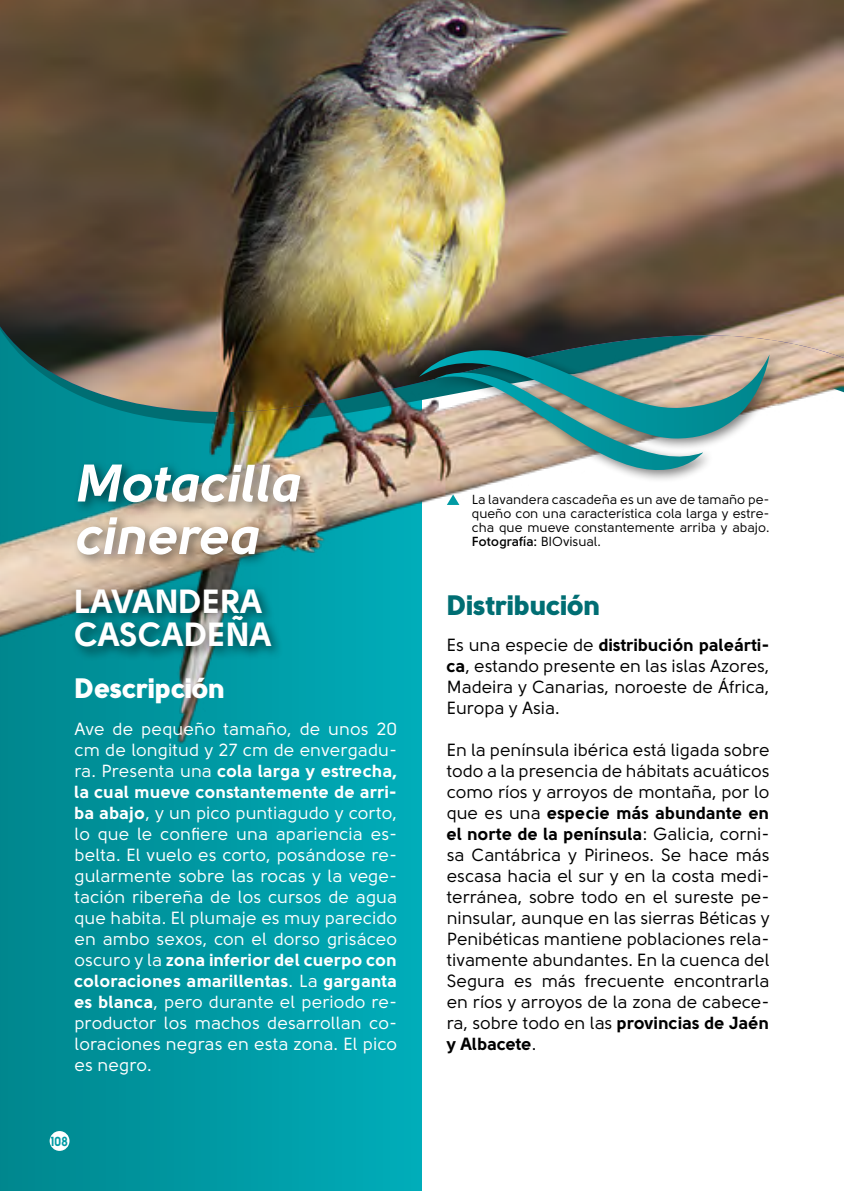
<style>
.page{position:relative;width:844px;height:1191px;background:#fff}
.page>*{position:absolute;margin:0;border:0;box-sizing:border-box;transform-origin:0 0}
.t1{font:52.5px/52.5px "Solomon Sans Bold Italic";color:#fff}
.t2{font:33.25px/33.2px "Solomon Sans Bold";color:#fff}
.t3{font:28px "Solomon Sans Black";color:#006e73}
.t4{font:28px "Solomon Sans Black";color:#fff}
.t5{font:17.5px/21px "Solomon Sans Normal";color:#000;text-align:justify}
.t6{font:17.5px/21px "Solomon Sans Normal";letter-spacing:.01em;color:#fff;text-align:justify}
.t7{font:17.5px/21px "Solomon Sans Bold";letter-spacing:.01em;color:#fff}
.t8{font:17.5px/21px "Solomon Sans Bold";color:#000}
.t9{font:13.12px/14px "Solomon Sans Normal";color:#000;text-align:justify}
.t10{font:700 13.12px "Solomon Sans Semi";color:#000}
.t11{font:13.12px "Solomon Sans Bold";color:#009ba4;scale:.9 1}
.s1{font-family:"Solomon Sans Normal"}
.s2{font-family:"Solomon Sans Bold"}
.s3{font-family:"Solomon Sans Normal";font-weight:400}
</style>
<div class="page">
<div style="left:0;top:0;width:422px;height:1191px;background:linear-gradient(to right,#00868d,#01acb8)"></div>
<div style="left:50px;top:1131px;width:19px;height:19px;background:#fff;border-radius:50%"></div>
<img style="left:0;top:417px;width:479px;height:495px">
<img style="left:0;top:0;width:843px;height:414px">
<div style="left:415px;top:344px;width:366px;height:139px;background:#000;opacity:.5"></div>
<img style="left:419px;top:325px;width:350px;height:115px">
<svg style="left:435px;top:364px;width:268px;height:124px;background:#90aea6"></svg>
<div style="left:74px;top:460px;width:241px;height:107px;background:#000;opacity:.52"></div>
<div style="left:72px;top:584px;width:212px;height:77px;background:#000;opacity:.52"></div>
<svg style="left:446px;top:494px;width:13px;height:11px"></svg>
<h1 class="t1" style="left:74px;top:456px;width:227px">Motacilla cinerea</h1>
<h2 class="t2" style="left:74px;top:584px;width:199px">LAVANDERA<br>CASCADEÑA</h2>
<h3 class="t4" style="left:74px;top:672px;width:153px">Descripción</h3>
<p class="t6" style="left:74px;top:718px;width:324px">Ave de pequeño tamaño, de unos 20 cm de longitud y 27 cm de envergadu-</p>
<p class="t7" style="left:74px;top:760px;width:324px"><span class="s1">ra. Presenta una</span> cola larga y estrecha, la cual mueve constantemente de arri-</p>
<p class="t6" style="left:74px;top:802px;width:324px"><span class="s2">ba abajo</span>, y un pico puntiagudo y corto, lo que le confiere una apariencia es&shy;belta. El vuelo es corto, posándose re&shy;gularmente sobre las rocas y la vege&shy;tación ribereña de los cursos de agua que habita. El plumaje es muy parecido en ambo sexos, con el dorso grisáceo</p>
<p class="t7" style="left:74px;top:949px;width:324px"><span class="s1">oscuro y la</span> zona inferior del cuerpo con coloraciones amarillentas<span class="s1">. La</span> garganta</p>
<p class="t6" style="left:74px;top:991px;width:324px"><span class="s2">es blanca</span>, pero durante el periodo re&shy;productor los machos desarrollan co&shy;loraciones negras en esta zona. El pico es negro.</p>
<p class="t11" style="left:51px;top:1133px;width:21px">108</p>
<p class="t9" style="left:471px;top:493px;width:299px">La lavandera cascadeña es un ave de tamaño pe&shy;queño con una característica cola larga y estre&shy;cha que mueve constantemente arriba y abajo.</p>
<p class="t10" style="left:471px;top:534px;width:131px">Fotografía: <span class="s3">BIOvisual.</span></p>
<h3 class="t3" style="left:446px;top:588px;width:156px">Distribución</h3>
<p class="t8" style="left:446px;top:634px;width:324px"><span class="s1">Es una especie de</span> distribución paleárti-</p>
<p class="t5" style="left:446px;top:655px;width:324px"><span class="s2">ca</span>, estando presente en las islas Azores, Madeira y Canarias, noroeste de África, Europa y Asia.</p>
<p class="t5" style="left:446px;top:739px;width:324px">En la península ibérica está ligada sobre todo a la presencia de hábitats acuáticos como ríos y arroyos de montaña, por lo</p>
<p class="t8" style="left:446px;top:802px;width:324px"><span class="s1">que es una</span> especie más abundante en el norte de la península<span class="s1">: Galicia, corni-</span></p>
<p class="t5" style="left:446px;top:844px;width:324px">sa Cantábrica y Pirineos. Se hace más escasa hacia el sur y en la costa medi&shy;terránea, sobre todo en el sureste pe&shy;ninsular, aunque en las sierras Béticas y Penibéticas mantiene poblaciones rela&shy;tivamente abundantes. En la cuenca del Segura es más frecuente encontrarla en ríos y arroyos de la zona de cabece&shy;ra, sobre todo en las <span class="s2">provincias de Jaén</span></p>
<p class="t8" style="left:446px;top:1033px;width:91px">y Albacete<span class="s1">.</span></p>
</div>
